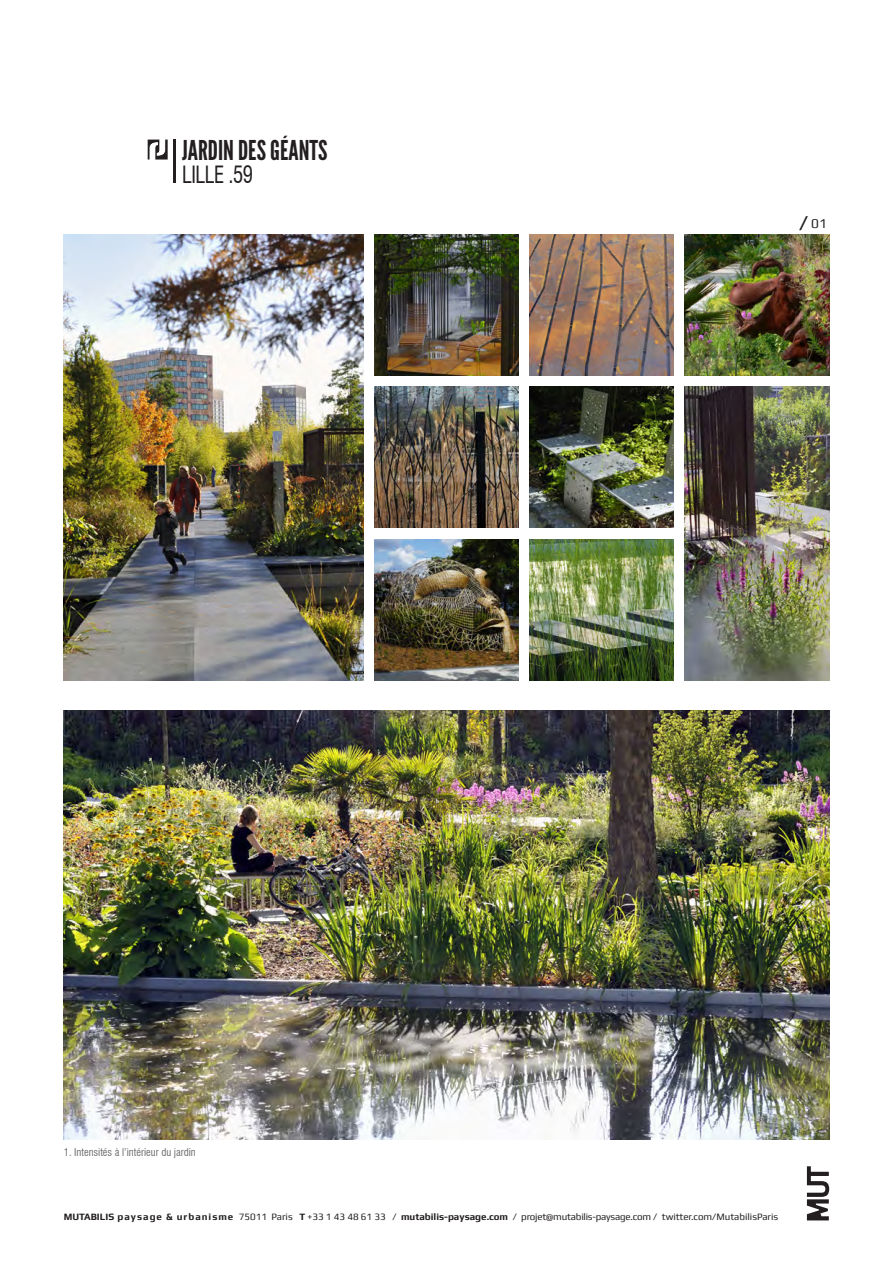
<style>
.page{position:relative;width:893px;height:1263px;background:#fff}
.page>*{position:absolute;margin:0;border:0;box-sizing:border-box;transform-origin:0 0}
.t1{font:27.3px "League Gothic";color:#231f20}
.t2{font:condensed 23.25px "Swiss 721 BT";color:#231f20;scale:.89 1}
.t3{font:13.5px "Play";color:#231f20}
.t4{font:condensed 10.5px "Swiss 721 BT";color:#6c6d70}
.t5{font:9.75px "Play";color:#231f20}
.s1{font-weight:700;font-size:21px}
.s2{font-weight:700}
</style>
<div class="page">
<svg style="left:807px;top:1166px;width:22px;height:54px"></svg>
<img style="left:64px;top:710px;width:765px;height:430px">
<img style="left:374px;top:387px;width:144px;height:141px">
<img style="left:530px;top:387px;width:144px;height:141px">
<img style="left:374px;top:234px;width:144px;height:141px">
<img style="left:530px;top:234px;width:144px;height:141px">
<img style="left:685px;top:234px;width:144px;height:141px">
<img style="left:685px;top:387px;width:144px;height:293px">
<img style="left:374px;top:539px;width:144px;height:141px">
<img style="left:530px;top:539px;width:144px;height:141px">
<img style="left:64px;top:234px;width:300px;height:446px">
<hr style="left:174px;top:139px;width:2px;height:44px;background:#231f20">
<svg style="left:148px;top:139px;width:20px;height:21px"></svg>
<h1 class="t1" style="left:182px;top:134px;width:146px">JARDIN DES GÉANTS</h1>
<h2 class="t2" style="left:182px;top:160px;width:81px">Lille .59</h2>
<h3 class="t3" style="left:799px;top:215px;width:29px"><span class="s1">/</span> 01</h3>
<p class="t4" style="left:64px;top:1146px;width:134px">1. Intensités à l’intérieur du jardin</p>
<p class="t5" style="left:64px;top:1211px;width:716px"><span class="s2">MUTABILIS paysage &amp; urbanisme</span> 75011 Paris <span class="s2">T</span> +33 1 43 48 61 33 / <span class="s2">mutabilis-paysage.com</span> / projet@mutabilis-paysage.com / twitter.com/MutabilisParis</p>
</div>
